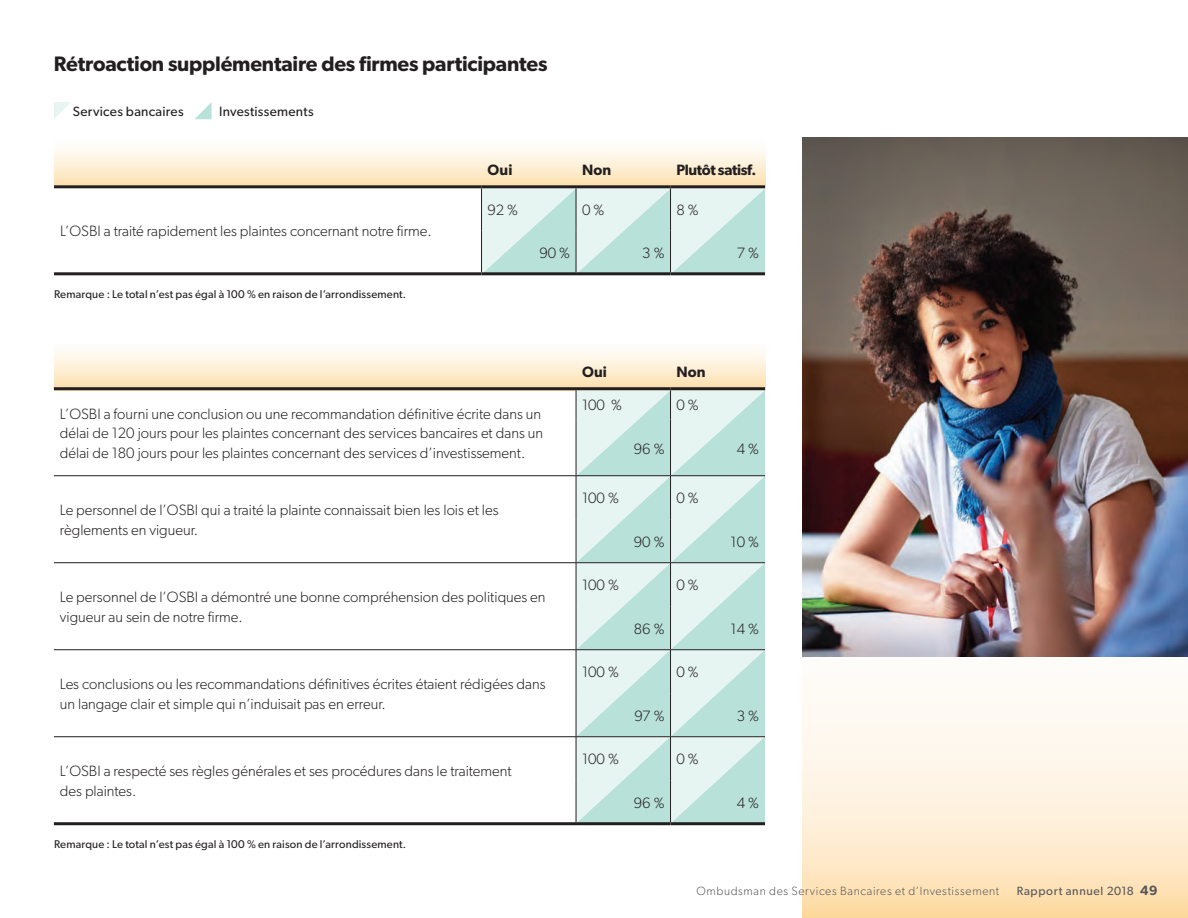
<style>
.page{position:relative;width:1188px;height:918px;background:#fff}
.page>*{position:absolute;margin:0;border:0;box-sizing:border-box;transform-origin:0 0}
.t1{font:600 21px "Gibson";letter-spacing:-.01em;color:#231f20}
.t2{font:300 15px/19.5px "Gibson";color:#231f20}
.t3{font:600 15px "Gibson";letter-spacing:-.015em;color:#231f20}
.t4{font:13.5px "Gibson";letter-spacing:.02em;color:#231f20}
.t5{font:300 12px "Gibson";letter-spacing:.055em;color:#57585a}
.t6{font:12px "Gibson";letter-spacing:.055em;color:#57585a}
.t7{font:11.25px "Gibson";letter-spacing:.015em;color:#231f20}
.s1{font-weight:600;font-size:13.5px}
</style>
<div class="page">
<svg style="left:482px;top:188px;width:283px;height:84px;background:#cee9e5"></svg>
<svg style="left:54px;top:149px;width:711px;height:36px;background:#fdeed4"></svg>
<svg style="left:54px;top:351px;width:711px;height:36px;background:#fdeed4"></svg>
<svg style="left:803px;top:656px;width:385px;height:262px"></svg>
<svg style="left:195px;top:102px;width:17px;height:17px"></svg>
<svg style="left:54px;top:102px;width:17px;height:17px"></svg>
<hr style="left:54px;top:272px;width:428px;height:3px;background:#231f20">
<hr style="left:54px;top:185px;width:428px;height:3px;background:#231f20">
<hr style="left:482px;top:185px;width:94px;height:3px;background:#231f20">
<hr style="left:576px;top:185px;width:95px;height:3px;background:#231f20">
<hr style="left:671px;top:185px;width:94px;height:3px;background:#231f20">
<hr style="left:482px;top:272px;width:94px;height:3px;background:#231f20">
<hr style="left:576px;top:272px;width:95px;height:3px;background:#231f20">
<hr style="left:671px;top:272px;width:94px;height:3px;background:#231f20">
<hr style="left:481px;top:188px;width:1px;height:42px;background:#231f20">
<hr style="left:576px;top:188px;width:1px;height:42px;background:#231f20">
<hr style="left:670px;top:188px;width:1px;height:42px;background:#231f20">
<hr style="left:481px;top:230px;width:1px;height:42px;background:#231f20">
<hr style="left:576px;top:230px;width:1px;height:42px;background:#231f20">
<hr style="left:670px;top:230px;width:1px;height:42px;background:#231f20">
<hr style="left:54px;top:387px;width:522px;height:3px;background:#231f20">
<hr style="left:576px;top:387px;width:95px;height:3px;background:#231f20">
<hr style="left:671px;top:387px;width:94px;height:3px;background:#231f20">
<hr style="left:54px;top:822px;width:522px;height:3px;background:#231f20">
<hr style="left:576px;top:822px;width:95px;height:3px;background:#231f20">
<hr style="left:671px;top:822px;width:94px;height:3px;background:#231f20">
<svg style="left:576px;top:390px;width:189px;height:433px;background:#cee9e5"></svg>
<hr style="left:670px;top:419px;width:1px;height:57px;background:#231f20">
<hr style="left:576px;top:476px;width:1px;height:43px;background:#231f20">
<hr style="left:576px;top:519px;width:1px;height:44px;background:#231f20">
<hr style="left:670px;top:476px;width:1px;height:43px;background:#231f20">
<hr style="left:670px;top:519px;width:1px;height:44px;background:#231f20">
<hr style="left:576px;top:563px;width:1px;height:43px;background:#231f20">
<hr style="left:576px;top:606px;width:1px;height:44px;background:#231f20">
<hr style="left:670px;top:563px;width:1px;height:43px;background:#231f20">
<hr style="left:670px;top:606px;width:1px;height:44px;background:#231f20">
<hr style="left:576px;top:650px;width:1px;height:43px;background:#231f20">
<hr style="left:576px;top:693px;width:1px;height:44px;background:#231f20">
<hr style="left:670px;top:650px;width:1px;height:43px;background:#231f20">
<hr style="left:670px;top:693px;width:1px;height:44px;background:#231f20">
<hr style="left:576px;top:737px;width:1px;height:43px;background:#231f20">
<hr style="left:576px;top:780px;width:1px;height:42px;background:#231f20">
<hr style="left:670px;top:737px;width:1px;height:43px;background:#231f20">
<hr style="left:670px;top:780px;width:1px;height:42px;background:#231f20">
<hr style="left:54px;top:475px;width:522px;height:1px;background:#231f20">
<hr style="left:576px;top:475px;width:95px;height:1px;background:#231f20">
<hr style="left:671px;top:475px;width:94px;height:1px;background:#231f20">
<hr style="left:54px;top:562px;width:522px;height:1px;background:#231f20">
<hr style="left:576px;top:562px;width:95px;height:1px;background:#231f20">
<hr style="left:671px;top:562px;width:94px;height:1px;background:#231f20">
<hr style="left:54px;top:649px;width:522px;height:1px;background:#231f20">
<hr style="left:576px;top:649px;width:95px;height:1px;background:#231f20">
<hr style="left:671px;top:649px;width:94px;height:1px;background:#231f20">
<hr style="left:54px;top:736px;width:522px;height:1px;background:#231f20">
<hr style="left:576px;top:736px;width:95px;height:1px;background:#231f20">
<hr style="left:671px;top:736px;width:94px;height:1px;background:#231f20">
<img style="left:803px;top:137px;width:385px;height:519px">
<h1 class="t1" style="left:54px;top:51px;width:495px">Rétroaction supplémentaire des firmes participantes</h1>
<p class="t4" style="left:73px;top:103px;width:112px">Services bancaires</p>
<p class="t4" style="left:219px;top:103px;width:96px">Investissements</p>
<p class="t2" style="left:60px;top:221px;width:373px">L’OSBI a traité rapidement les plaintes concernant notre firme.</p>
<p class="t7" style="left:54px;top:288px;width:354px">Remarque : Le total n’est pas égal à 100 % en raison de l’arrondissement.</p>
<p class="t3" style="left:488px;top:161px;width:26px">Oui</p>
<p class="t3" style="left:582px;top:161px;width:31px">Non</p>
<p class="t3" style="left:677px;top:161px;width:81px">Plutôt satisf.</p>
<p class="t2" style="left:488px;top:199px;width:32px">92 %</p>
<p class="t2" style="left:582px;top:199px;width:24px">0 %</p>
<p class="t2" style="left:677px;top:199px;width:24px">8 %</p>
<p class="t2" style="left:539px;top:243px;width:32px">90 %</p>
<p class="t2" style="left:642px;top:243px;width:24px">3 %</p>
<p class="t2" style="left:737px;top:243px;width:24px">7 %</p>
<p class="t3" style="left:582px;top:363px;width:26px">Oui</p>
<p class="t3" style="left:677px;top:363px;width:31px">Non</p>
<p class="t2" style="left:60px;top:404px;width:485px">L’OSBI a fourni une conclusion ou une recommandation définitive écrite dans un délai de 120 jours pour les plaintes concernant des services bancaires et dans un délai de 180 jours pour les plaintes concernant des services d’investissement.</p>
<p class="t2" style="left:60px;top:500px;width:440px">Le personnel de l’OSBI qui a traité la plainte connaissait bien les lois et les règlements en vigueur.</p>
<p class="t2" style="left:60px;top:587px;width:487px">Le personnel de l’OSBI a démontré une bonne compréhension des politiques en vigueur au sein de notre firme.</p>
<p class="t2" style="left:60px;top:674px;width:487px">Les conclusions ou les recommandations définitives écrites étaient rédigées dans un langage clair et simple qui n’induisait pas en erreur.</p>
<p class="t2" style="left:60px;top:761px;width:453px">L’OSBI a respecté ses règles générales et ses procédures dans le traitement des plaintes.</p>
<p class="t7" style="left:54px;top:837px;width:354px">Remarque : Le total n’est pas égal à 100 % en raison de l’arrondissement.</p>
<p class="t2" style="left:582px;top:395px;width:41px">100 %</p>
<p class="t2" style="left:677px;top:395px;width:24px">0 %</p>
<p class="t2" style="left:634px;top:438px;width:32px">96 %</p>
<p class="t2" style="left:737px;top:438px;width:24px">4 %</p>
<p class="t2" style="left:582px;top:488px;width:38px">100 %</p>
<p class="t2" style="left:677px;top:488px;width:24px">0 %</p>
<p class="t2" style="left:634px;top:532px;width:32px">90 %</p>
<p class="t2" style="left:731px;top:532px;width:30px">10 %</p>
<p class="t2" style="left:582px;top:575px;width:38px">100 %</p>
<p class="t2" style="left:677px;top:575px;width:24px">0 %</p>
<p class="t2" style="left:634px;top:619px;width:32px">86 %</p>
<p class="t2" style="left:731px;top:619px;width:30px">14 %</p>
<p class="t2" style="left:582px;top:662px;width:38px">100 %</p>
<p class="t2" style="left:677px;top:662px;width:24px">0 %</p>
<p class="t2" style="left:635px;top:706px;width:32px">97 %</p>
<p class="t2" style="left:737px;top:706px;width:24px">3 %</p>
<p class="t2" style="left:582px;top:749px;width:38px">100 %</p>
<p class="t2" style="left:677px;top:749px;width:24px">0 %</p>
<p class="t2" style="left:634px;top:793px;width:32px">96 %</p>
<p class="t2" style="left:737px;top:793px;width:24px">4 %</p>
<p class="t5" style="left:697px;top:884px;width:304px">Ombudsman des Services Bancaires et d’Investissement</p>
<p class="t6" style="left:1017px;top:884px;width:142px">Rapport annuel 2018 <span class="s1">49</span></p>
</div>
